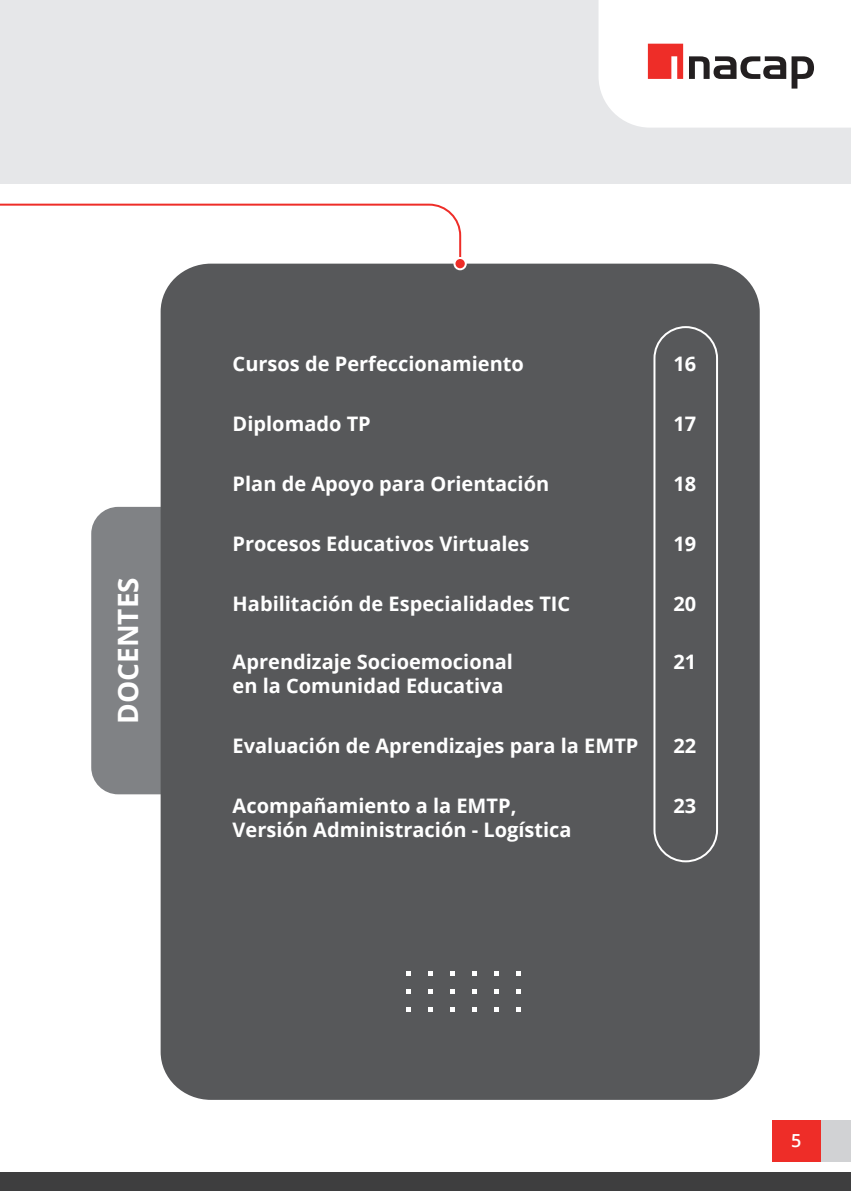
<style>
.page{position:relative;width:851px;height:1191px;background:#fff}
.page>*{position:absolute;margin:0;border:0;box-sizing:border-box;transform-origin:0 0}
.t1{font:700 28px "Open Sans";color:#fff}
.t2{font:700 20px "Open Sans";color:#fff}
.t3{font:600 18px "Open Sans";color:#fff}
</style>
<div class="page">
<div style="left:0;top:0;width:850px;height:183px;background:#e6e7e9"></div>
<div style="left:0;top:1172px;width:850px;height:19px;background:#3e3e3f"></div>
<svg style="left:598px;top:0;width:252px;height:128px;background:#f2ebeb"></svg>
<svg style="left:91px;top:507px;width:70px;height:287px;background:#848689"></svg>
<div style="left:161px;top:264px;width:598px;height:835px;background:#57585a;border-radius:49px"></div>
<div style="left:653px;top:326px;width:65px;height:536px;border:2px solid #fff;border-radius:31px"></div>
<svg style="left:516px;top:971px;width:4px;height:4px"></svg>
<svg style="left:494px;top:971px;width:4px;height:4px"></svg>
<svg style="left:472px;top:971px;width:4px;height:4px"></svg>
<svg style="left:450px;top:971px;width:4px;height:4px"></svg>
<svg style="left:428px;top:971px;width:4px;height:4px"></svg>
<svg style="left:406px;top:971px;width:4px;height:4px"></svg>
<svg style="left:516px;top:989px;width:4px;height:4px"></svg>
<svg style="left:494px;top:989px;width:4px;height:4px"></svg>
<svg style="left:472px;top:989px;width:4px;height:4px"></svg>
<svg style="left:450px;top:989px;width:4px;height:4px"></svg>
<svg style="left:428px;top:989px;width:4px;height:4px"></svg>
<svg style="left:406px;top:989px;width:4px;height:4px"></svg>
<svg style="left:516px;top:1007px;width:4px;height:4px"></svg>
<svg style="left:494px;top:1007px;width:4px;height:4px"></svg>
<svg style="left:472px;top:1007px;width:4px;height:4px"></svg>
<svg style="left:450px;top:1007px;width:4px;height:4px"></svg>
<svg style="left:428px;top:1007px;width:4px;height:4px"></svg>
<svg style="left:406px;top:1007px;width:4px;height:4px"></svg>
<svg style="left:0;top:183px;width:462px;height:86px"></svg>
<div style="left:454px;top:258px;width:11px;height:11px;background:#ee2d28;border-radius:50%"></div>
<div style="left:453px;top:257px;width:13px;height:13px;border:2px solid #fff;border-radius:50%"></div>
<div style="left:818px;top:1120px;width:32px;height:41px;background:#d1d2d4"></div>
<div style="left:772px;top:1120px;width:48px;height:41px;background:#ee2d28"></div>
<p class="t1" style="left:108px;top:724px;width:148px;rotate:-90deg">DOCENTES</p>
<p class="t2" style="left:232px;top:350px;width:293px">Cursos de Perfeccionamiento</p>
<p class="t2" style="left:673px;top:350px;width:24px">16</p>
<p class="t2" style="left:232px;top:410px;width:140px">Diplomado TP</p>
<p class="t2" style="left:673px;top:410px;width:24px">17</p>
<p class="t2" style="left:232px;top:470px;width:318px">Plan de Apoyo para Orientación</p>
<p class="t2" style="left:673px;top:470px;width:24px">18</p>
<p class="t2" style="left:232px;top:530px;width:298px">Procesos Educativos Virtuales</p>
<p class="t2" style="left:673px;top:530px;width:24px">19</p>
<p class="t2" style="left:232px;top:590px;width:339px">Habilitación de Especialidades TIC</p>
<p class="t2" style="left:673px;top:590px;width:24px">20</p>
<p class="t2" style="left:232px;top:648px;width:282px">Aprendizaje Socioemocional</p>
<p class="t2" style="left:673px;top:648px;width:24px">21</p>
<p class="t2" style="left:232px;top:672px;width:272px">en la Comunidad Educativa</p>
<p class="t2" style="left:232px;top:732px;width:407px">Evaluación de Aprendizajes para la EMTP</p>
<p class="t2" style="left:673px;top:732px;width:24px">22</p>
<p class="t2" style="left:232px;top:792px;width:285px">Acompañamiento a la EMTP,</p>
<p class="t2" style="left:673px;top:792px;width:24px">23</p>
<p class="t2" style="left:232px;top:816px;width:340px">Versión Administración - Logística</p>
<p class="t3" style="left:791px;top:1128px;width:12px">5</p>
</div>
